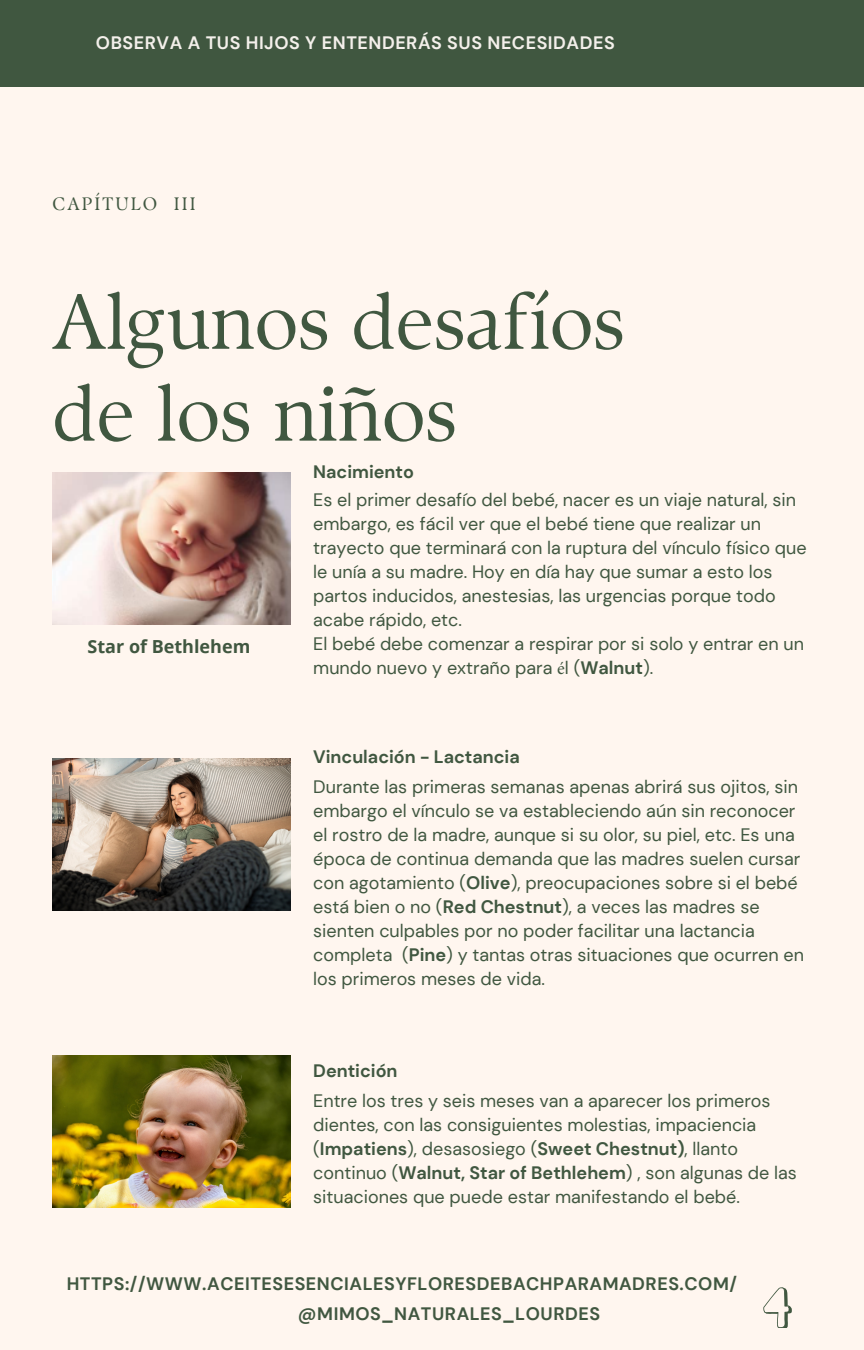
<style>
.page{position:relative;width:864px;height:1350px;background:#fff6ef}
.page>*{position:absolute;margin:0;border:0;box-sizing:border-box;transform-origin:0 0}
.t1{font:78.08px/91.8px "TY Serif D";color:#405740}
.t2{font:18px/24.1px "DM Sans";color:#405740}
.t3{font:700 18px "DM Sans";letter-spacing:.03em;color:#405740}
.t4{font:700 18px "DM Sans";letter-spacing:.03em;color:#f4f0eb}
.t5{font:700 18px "DM Sans";color:#405740}
.t6{font:700 18px "Open Sans";color:#405740}
.t7{font:18px "TY Serif D";letter-spacing:.12em;color:#405740}
.s1{font-family:"Minion Pro"}
.s2{font-weight:700}
</style>
<div class="page">
<div style="left:0;top:0;width:864px;height:86px;background:#405740"></div>
<img style="left:53px;top:472px;width:238px;height:152px">
<img style="left:53px;top:758px;width:238px;height:152px">
<img style="left:53px;top:1055px;width:238px;height:152px">
<svg style="left:763px;top:1287px;width:29px;height:41px"></svg>
<p class="t4" style="left:96px;top:31px;width:520px">OBSERVA A TUS HIJOS Y ENTENDERÁS SUS NECESIDADES</p>
<p class="t7" style="left:53px;top:193px;width:145px">CAPÍTULO III</p>
<h4 class="t1" style="left:53px;top:276px;width:574px">Algunos desafíos de los niños</h4>
<h2 class="t6" style="left:88px;top:633px;width:164px">Star of Bethlehem</h2>
<h2 class="t5" style="left:313px;top:460px;width:102px">Nacimiento</h2>
<h4 class="t2" style="left:313px;top:487px;width:495px">Es el primer desafío del bebé, nacer es un viaje natural, sin embargo, es fácil ver que el bebé tiene que realizar un trayecto que terminará con la ruptura del vínculo físico que le unía a su madre. Hoy en día hay que sumar a esto los partos inducidos, anestesias, las urgencias porque todo acabe rápido, etc.<br>El bebé debe comenzar a respirar por si solo y entrar en un mundo nuevo y extraño para <span class="s1">é</span>l (<span class="s2">Walnut</span>).</h4>
<h3 class="t5" style="left:313px;top:745px;width:208px">Vinculación - Lactancia</h3>
<p class="t2" style="left:313px;top:775px;width:492px">Durante las primeras semanas apenas abrirá sus ojitos, sin embargo el vínculo se va estableciendo aún sin reconocer el rostro de la madre, aunque si su olor, su piel, etc. Es una época de continua demanda que las madres suelen cursar con agotamiento (<span class="s2">Olive</span>), preocupaciones sobre si el bebé está bien o no (<span class="s2">Red Chestnut</span>), a veces las madres se sienten culpables por no poder facilitar una lactancia completa (<span class="s2">Pine</span>) y tantas otras situaciones que ocurren en los primeros meses de vida.</p>
<h1 class="t5" style="left:313px;top:1059px;width:86px">Dentición</h1>
<p class="t2" style="left:313px;top:1089px;width:485px">Entre los tres y seis meses van a aparecer los primeros dientes, con las consiguientes molestias, impaciencia (<span class="s2">Impatiens</span>), desasosiego (<span class="s2">Sweet Chestnut)</span>, llanto continuo (<span class="s2">Walnut, Star of Bethlehem</span>) , son algunas de las situaciones que puede estar manifestando el bebé.</p>
<p class="t3" style="left:67px;top:1273px;width:672px">HTTPS://WWW.ACEITESESENCIALESYFLORESDEBACHPARAMADRES.COM/</p>
<h4 class="t3" style="left:298px;top:1302px;width:304px">@MIMOS_NATURALES_LOURDES</h4>
</div>
